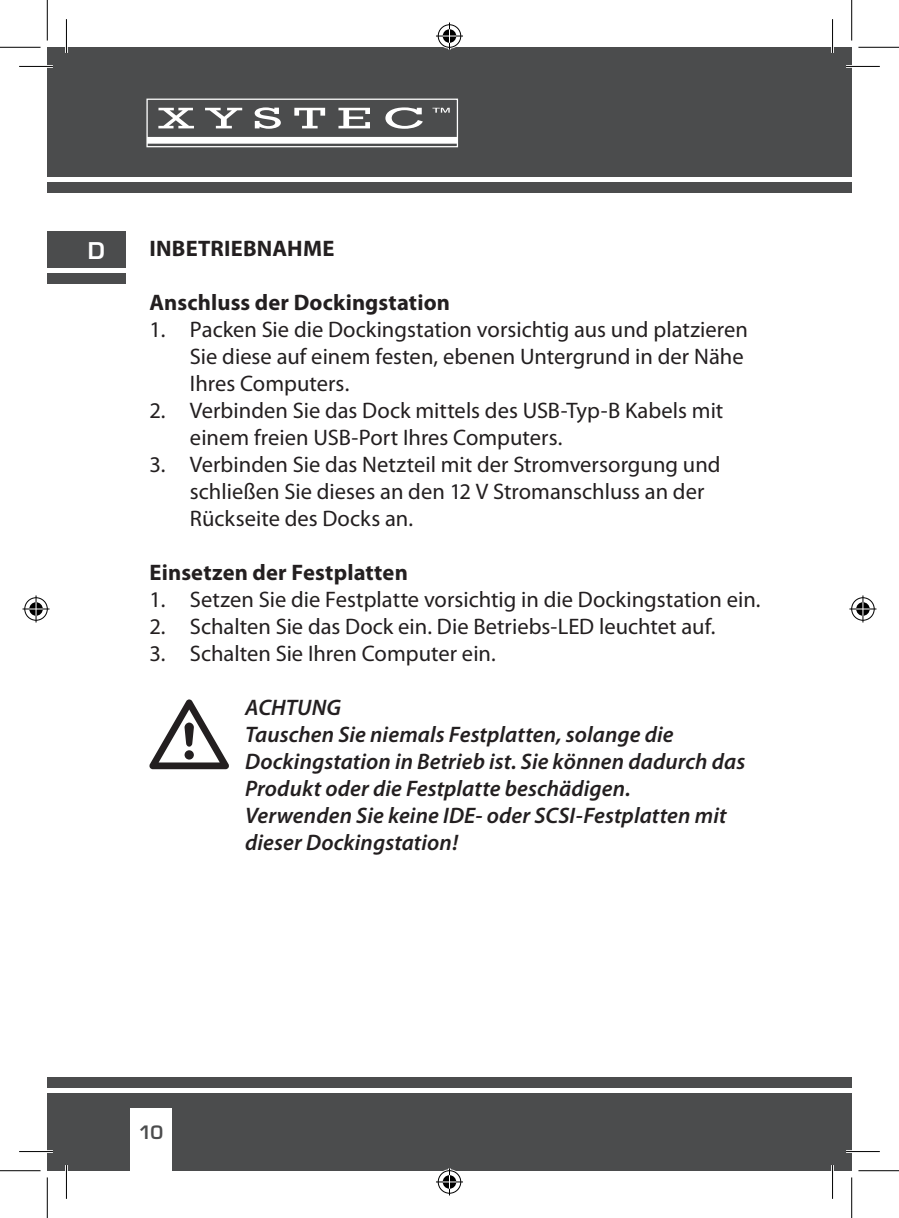
<style>
.page{position:relative;width:899px;height:1218px;background:#fff}
.page>*{position:absolute;margin:0;border:0;box-sizing:border-box;transform-origin:0 0}
.t1{font:22.5px/27px "Myriad Pro";color:#231f20}
.t2{font:italic 600 22.5px/27px "Myriad Pro";letter-spacing:.005em;color:#231f20}
.t3{font:700 22.5px "Myriad Pro";letter-spacing:.005em;color:#231f20}
.t4{font:600 22.5px "Eurostile";color:#fff}
.t5{font:600 18px "Eurostile";color:#4b4c4d}
</style>
<div class="page">
<div style="left:47px;top:232px;width:78px;height:36px;background:#4b4c4d"></div>
<div style="left:47px;top:47px;width:785px;height:130px;background:#4b4c4d"></div>
<div style="left:47px;top:182px;width:785px;height:11px;background:#4b4c4d"></div>
<div style="left:47px;top:1092px;width:785px;height:78px;background:#4b4c4d"></div>
<div style="left:47px;top:1076px;width:785px;height:10px;background:#4b4c4d"></div>
<div style="left:130px;top:1107px;width:42px;height:63px;background:#fff"></div>
<div style="left:47px;top:273px;width:78px;height:11px;background:#4b4c4d"></div>
<svg style="left:146px;top:98px;width:312px;height:49px"></svg>
<div style="left:832px;top:47px;width:19px;height:130px;background:#4b4c4d"></div>
<div style="left:832px;top:182px;width:19px;height:11px;background:#4b4c4d"></div>
<div style="left:832px;top:1092px;width:19px;height:78px;background:#4b4c4d"></div>
<div style="left:832px;top:1076px;width:19px;height:10px;background:#4b4c4d"></div>
<svg style="left:149px;top:699px;width:80px;height:70px"></svg>
<hr style="left:19px;top:65px;width:34px;height:3px;background:#fff">
<hr style="left:845px;top:65px;width:34px;height:3px;background:#fff">
<hr style="left:19px;top:1149px;width:34px;height:3px;background:#fff">
<hr style="left:845px;top:1149px;width:34px;height:3px;background:#fff">
<hr style="left:65px;top:19px;width:3px;height:34px;background:#fff">
<hr style="left:65px;top:1164px;width:3px;height:34px;background:#fff">
<hr style="left:830px;top:19px;width:3px;height:34px;background:#fff">
<hr style="left:830px;top:1164px;width:3px;height:34px;background:#fff">
<hr style="left:19px;top:66px;width:34px;height:1px;background:#000">
<hr style="left:845px;top:66px;width:34px;height:1px;background:#000">
<hr style="left:19px;top:1150px;width:34px;height:1px;background:#000">
<hr style="left:845px;top:1150px;width:34px;height:1px;background:#000">
<hr style="left:66px;top:19px;width:1px;height:34px;background:#000">
<hr style="left:66px;top:1164px;width:1px;height:34px;background:#000">
<hr style="left:831px;top:19px;width:1px;height:34px;background:#000">
<hr style="left:831px;top:1164px;width:1px;height:34px;background:#000">
<hr style="left:0;top:47px;width:41px;height:1px;background:#000">
<hr style="left:858px;top:47px;width:40px;height:1px;background:#000">
<hr style="left:0;top:1169px;width:41px;height:1px;background:#000">
<hr style="left:858px;top:1169px;width:40px;height:1px;background:#000">
<hr style="left:47px;top:0;width:1px;height:40px;background:#000">
<hr style="left:47px;top:1177px;width:1px;height:40px;background:#000">
<hr style="left:850px;top:0;width:1px;height:40px;background:#000">
<hr style="left:850px;top:1177px;width:1px;height:40px;background:#000">
<svg style="left:436px;top:23px;width:27px;height:27px"></svg>
<svg style="left:436px;top:1168px;width:27px;height:27px"></svg>
<svg style="left:23px;top:595px;width:27px;height:27px"></svg>
<svg style="left:849px;top:595px;width:27px;height:27px"></svg>
<p class="t4" style="left:88px;top:236px;width:18px">D</p>
<p class="t3" style="left:149px;top:235px;width:186px">INBETRIEBNAHME</p>
<p class="t3" style="left:149px;top:289px;width:302px">Anschluss der Dockingstation</p>
<p class="t1" style="left:190px;top:316px;width:559px">Packen Sie die Dockingstation vorsichtig aus und platzieren Sie diese auf einem festen, ebenen Untergrund in der Nähe Ihres Computers.<br>Verbinden Sie das Dock mittels des USB-Typ-B Kabels mit einem freien USB-Port Ihres Computers.<br>Verbinden Sie das Netzteil mit der Stromversorgung und schließen Sie dieses an den 12 V Stromanschluss an der Rückseite des Docks an.</p>
<p class="t3" style="left:149px;top:559px;width:260px">Einsetzen der Festplatten</p>
<p class="t1" style="left:190px;top:586px;width:572px">Setzen Sie die Festplatte vorsichtig in die Dockingstation ein.<br>Schalten Sie das Dock ein. Die Betriebs-LED leuchtet auf.<br>Schalten Sie Ihren Computer ein.</p>
<p class="t2" style="left:245px;top:694px;width:501px">ACHTUNG<br>Tauschen Sie niemals Festplatten, solange die Dockingstation in Betrieb ist. Sie können dadurch das Produkt oder die Festplatte beschädigen.<br>Verwenden Sie keine IDE- oder SCSI-Festplatten mit dieser Dockingstation!</p>
<p class="t1" style="left:149px;top:316px;width:18px">1.</p>
<p class="t1" style="left:149px;top:397px;width:18px">2.</p>
<p class="t1" style="left:149px;top:451px;width:18px">3.</p>
<p class="t1" style="left:149px;top:586px;width:18px;text-align:justify">1.<br>2.<br>3.</p>
<p class="t5" style="left:139px;top:1120px;width:26px">10</p>
</div>
